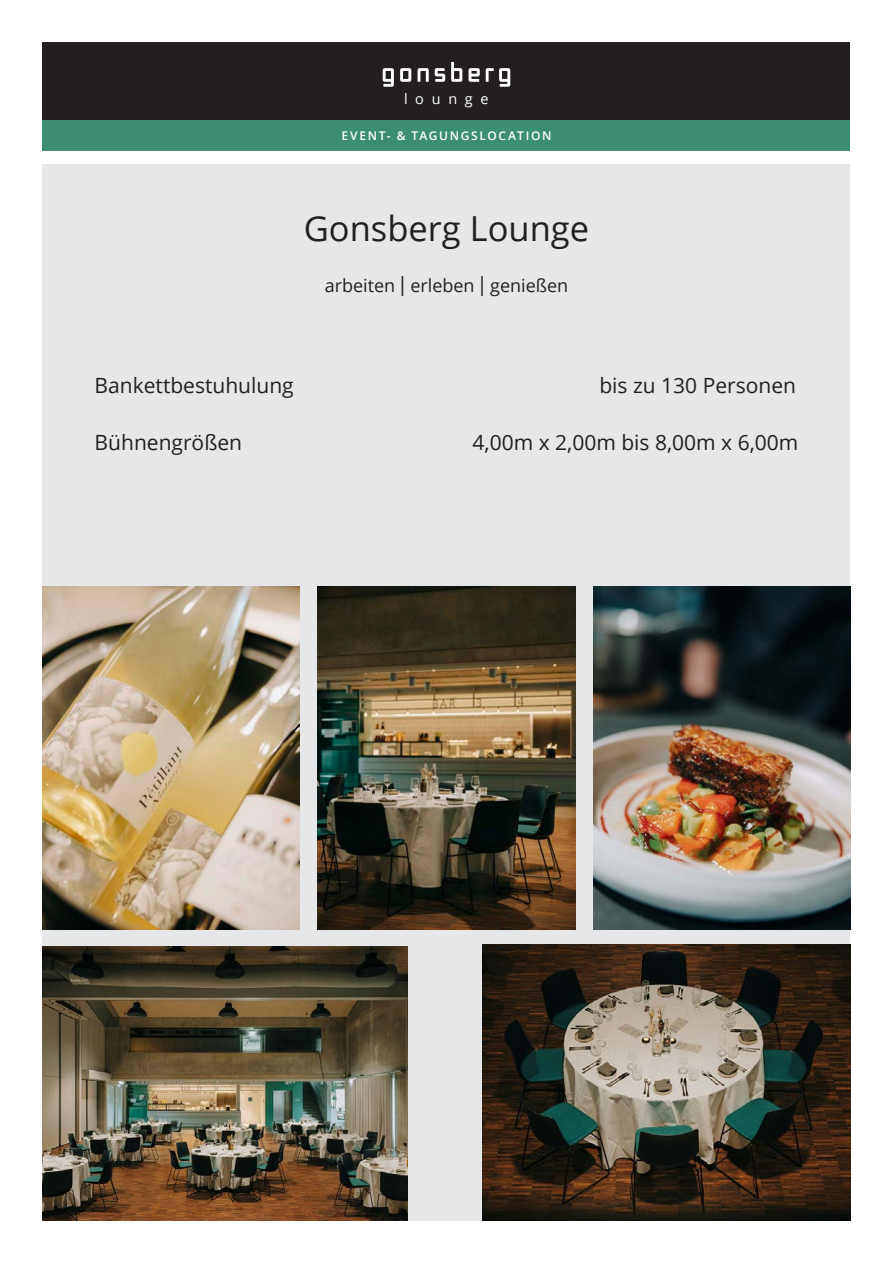
<style>
.page{position:relative;width:893px;height:1263px;background:#fff}
.page>*{position:absolute;margin:0;border:0;box-sizing:border-box;transform-origin:0 0}
.t1{font:34.5px "Open Sans";color:#231f20}
.t2{font:21px "Open Sans";color:#231f20}
.t3{font:18px "Open Sans";color:#231f20}
.t4{font:14.4px "Open Sans";letter-spacing:.535em;color:#fff}
.t5{font:600 12px "Open Sans";letter-spacing:.14em;color:#fff}
.s1{font-family:"Urbane";font-weight:300;font-size:21px}
</style>
<div class="page">
<div style="left:43px;top:164px;width:807px;height:1056px;background:#e6e7e9"></div>
<div style="left:43px;top:43px;width:807px;height:78px;background:#231f20"></div>
<div style="left:43px;top:120px;width:807px;height:31px;background:#3c8e71"></div>
<svg style="left:383px;top:68px;width:11px;height:19px"></svg>
<svg style="left:400px;top:68px;width:11px;height:14px"></svg>
<svg style="left:418px;top:68px;width:11px;height:14px"></svg>
<svg style="left:435px;top:68px;width:10px;height:14px"></svg>
<svg style="left:451px;top:62px;width:11px;height:20px"></svg>
<svg style="left:469px;top:68px;width:11px;height:14px"></svg>
<svg style="left:486px;top:68px;width:24px;height:19px"></svg>
<img style="left:593px;top:587px;width:257px;height:342px">
<img style="left:43px;top:946px;width:365px;height:274px">
<img style="left:482px;top:944px;width:368px;height:276px">
<img style="left:43px;top:587px;width:257px;height:342px">
<img style="left:318px;top:587px;width:257px;height:342px">
<p class="t4" style="left:404px;top:89px;width:86px">lounge</p>
<p class="t5" style="left:341px;top:128px;width:212px">EVENT- &amp; TAGUNGSLOCATION</p>
<h1 class="t1" style="left:304px;top:205px;width:287px">Gonsberg Lounge</h1>
<p class="t3" style="left:325px;top:274px;width:245px">arbeiten <span class="s1">|</span> erleben <span class="s1">|</span> genießen</p>
<p class="t2" style="left:95px;top:371px;width:201px">Bankettbestuhulung</p>
<p class="t2" style="left:599px;top:371px;width:198px">bis zu 130 Personen</p>
<p class="t2" style="left:95px;top:428px;width:149px">Bühnengrößen</p>
<p class="t2" style="left:473px;top:428px;width:327px">4,00m x 2,00m bis 8,00m x 6,00m</p>
</div>
